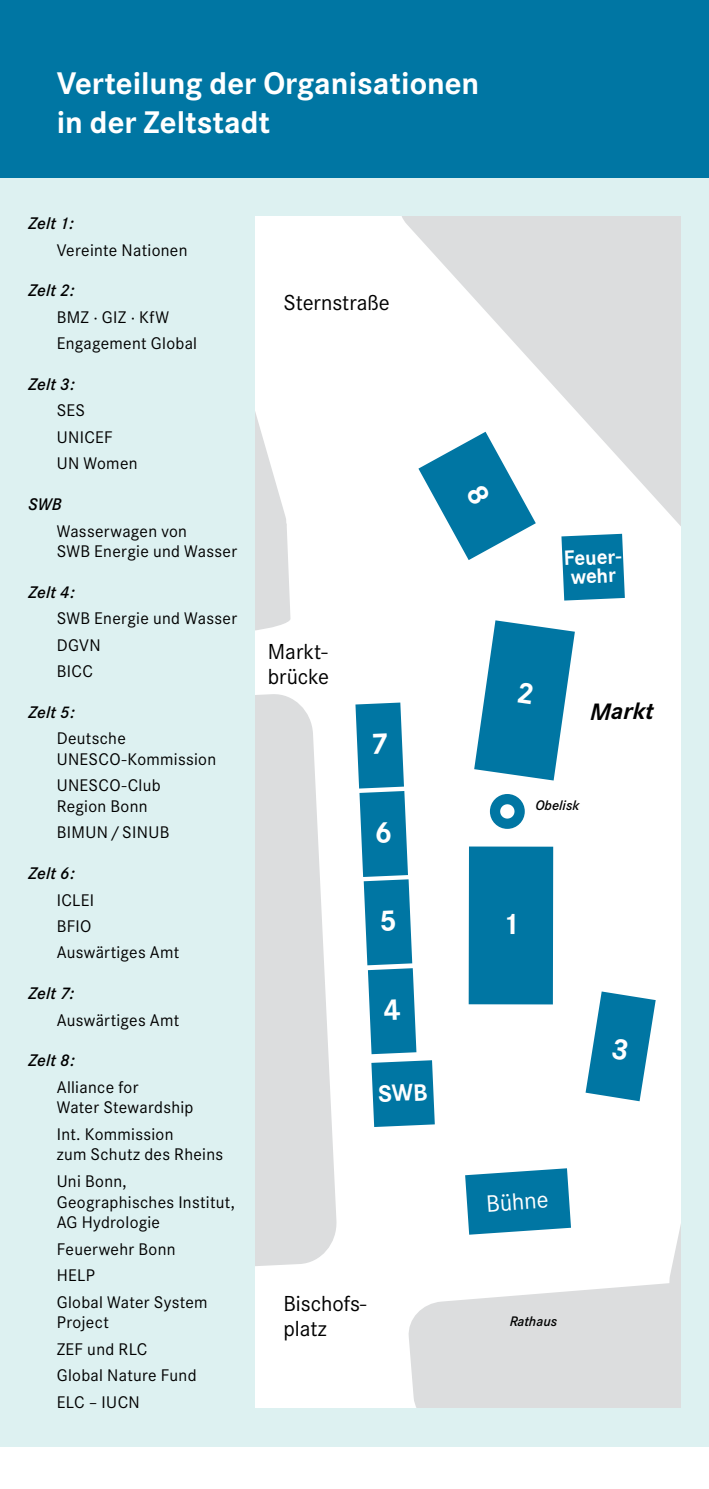
<style>
.page{position:relative;width:709px;height:1489px;background:#fff}
.page>*{position:absolute;margin:0;border:0;box-sizing:border-box;transform-origin:0 0}
.t1{font:700 32.5px/38.5px "Corporate S";color:#fff}
.t2{font:700 30.75px "Corporate S";color:#fff}
.t3{font:24.5px "Corporate S";color:#fff}
.t4{font:italic 700 24.5px "Corporate S";color:#000}
.t5{font:22.5px/24.5px "Corporate S";color:#000}
.t6{font:700 21.5px/18.5px "Corporate S";color:#fff;scale:.96 1}
.t7{font:17.5px/26.5px "Corporate S";letter-spacing:.02em;color:#000}
.t8{font:italic 600 17.5px "Corporate S";letter-spacing:.01em;color:#000}
.t9{font:italic 600 14.25px "Corporate S";letter-spacing:-.005em;color:#000}
</style>
<div class="page">
<div style="left:0;top:177px;width:709px;height:1269px;background:#ddf1f1"></div>
<div style="left:255px;top:216px;width:425px;height:1191px;background:#fff"></div>
<svg style="left:402px;top:216px;width:278px;height:385px"></svg>
<svg style="left:255px;top:412px;width:36px;height:219px"></svg>
<svg style="left:255px;top:694px;width:82px;height:572px;fill:#dcddde"></svg>
<svg style="left:561px;top:534px;width:64px;height:66px;background:#1480aa"></svg>
<div style="left:0;top:0;width:709px;height:177px;background:#0076a3"></div>
<svg style="left:355px;top:620px;width:325px;height:787px"></svg>
<svg style="left:418px;top:432px;width:118px;height:128px"></svg>
<h1 class="t1" style="left:57px;top:65px;width:424px">Verteilung der Organisationen in der Zeltstadt</h1>
<p class="t8" style="left:28px;top:213px;width:47px">Zelt 1:</p>
<p class="t7" style="left:57px;top:237px;width:132px">Vereinte Nationen</p>
<p class="t8" style="left:28px;top:281px;width:48px">Zelt 2:</p>
<p class="t7" style="left:57px;top:304px;width:142px">BMZ · GIZ · KfW<br>Engagement Global</p>
<p class="t8" style="left:28px;top:374px;width:48px">Zelt 3:</p>
<p class="t7" style="left:57px;top:397px;width:82px">SES<br>UNICEF<br>UN Women</p>
<p class="t8" style="left:28px;top:494px;width:35px">SWB</p>
<p class="t7" style="left:57px;top:520px;width:182px;line-height:20.8px">Wasserwagen von<br>SWB Energie und Wasser</p>
<p class="t8" style="left:28px;top:582px;width:48px">Zelt 4:</p>
<p class="t7" style="left:57px;top:605px;width:182px">SWB Energie und Wasser<br>DGVN<br>BICC</p>
<p class="t8" style="left:28px;top:702px;width:48px">Zelt 5:</p>
<p class="t7" style="left:57px;top:728px;width:161px;line-height:20.8px">Deutsche<br>UNESCO-Kommission</p>
<p class="t7" style="left:57px;top:775px;width:105px;line-height:20.8px">UNESCO-Club<br>Region Bonn</p>
<p class="t7" style="left:57px;top:819px;width:114px">BIMUN/SINUB</p>
<p class="t8" style="left:28px;top:863px;width:48px">Zelt 6:</p>
<p class="t7" style="left:57px;top:886px;width:124px">ICLEI<br>BFIO<br>Auswärtiges Amt</p>
<p class="t8" style="left:28px;top:983px;width:47px">Zelt 7:</p>
<p class="t7" style="left:57px;top:1006px;width:124px">Auswärtiges Amt</p>
<p class="t8" style="left:28px;top:1050px;width:48px">Zelt 8:</p>
<p class="t7" style="left:57px;top:1076px;width:138px;line-height:20.8px">Alliance for<br>Water Stewardship</p>
<p class="t7" style="left:57px;top:1123px;width:168px;line-height:20.8px">Int. Kommission<br>zum Schutz des Rheins</p>
<p class="t7" style="left:57px;top:1170px;width:180px;line-height:20.8px">Uni Bonn,<br>Geographisches Institut,<br>AG Hydrologie</p>
<p class="t7" style="left:57px;top:1235px;width:152px">Feuerwehr Bonn<br>HELP<br>Global Water System</p>
<p class="t7" style="left:57px;top:1309px;width:141px">Project<br>ZEF und RLC<br>Global Nature Fund<br>ELC – IUCN</p>
<p class="t5" style="left:283px;top:291px;width:108px">Sternstraße</p>
<p class="t5" style="left:268px;top:639px;width:63px">Markt&shy;brücke</p>
<p class="t5" style="left:283px;top:1291px;width:84px">Bischofs&shy;platz</p>
<p class="t6" style="left:563px;top:549px;width:61px;rotate:-2deg">Feuer&shy;wehr</p>
<h3 class="t4" style="left:590px;top:697px;width:65px">Markt</h3>
<p class="t9" style="left:535px;top:797px;width:46px">Obelisk</p>
<h2 class="t2" style="left:502px;top:905px;width:19px">1</h2>
<h3 class="t3" style="left:485px;top:1189px;width:64px;rotate:-4deg">Bühne</h3>
<p class="t9" style="left:509px;top:1313px;width:49px">Rathaus</p>
</div>
